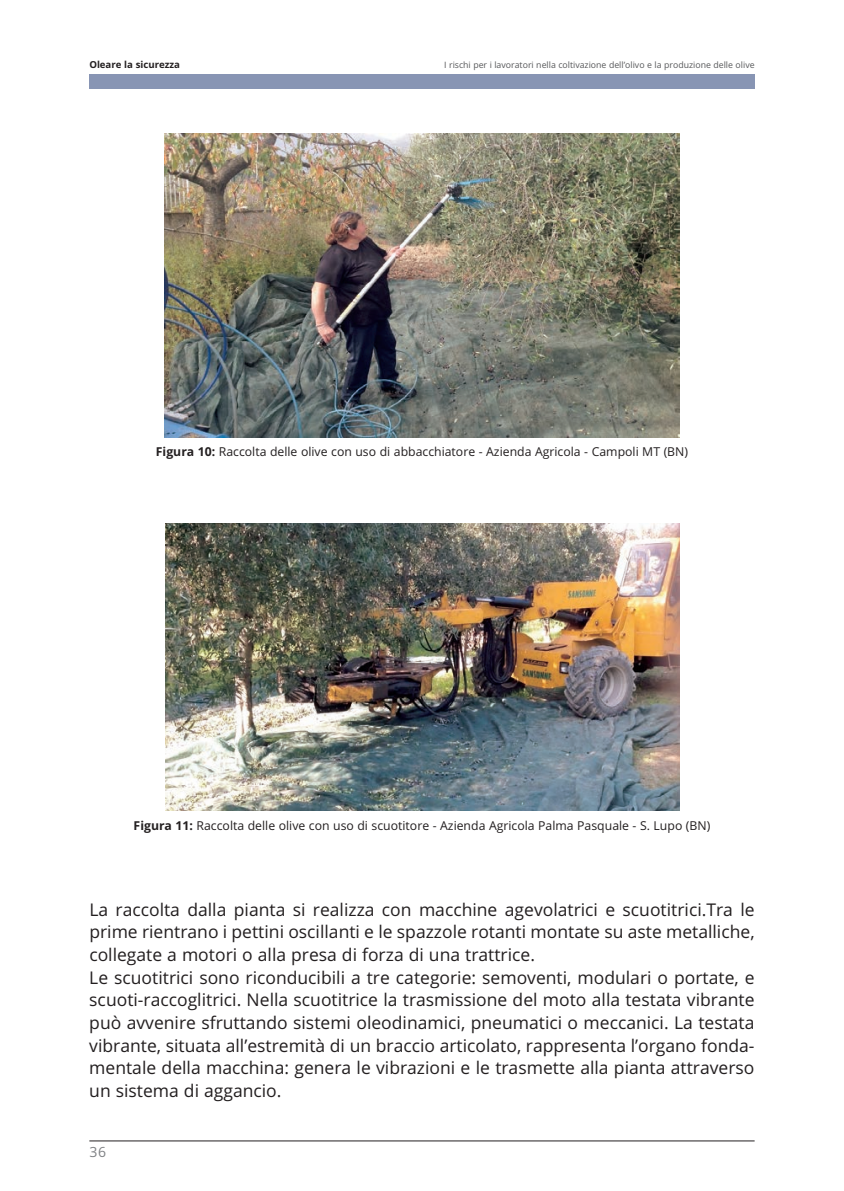
<style>
.page{position:relative;width:844px;height:1191px;background:#fff}
.page>*{position:absolute;margin:0;border:0;box-sizing:border-box;transform-origin:0 0}
.t1{font:17.5px/22.6px "Open Sans";color:#231f20}
.t2{font:14px "Open Sans";color:#808285}
.t3{font:12.25px "Open Sans";color:#231f20}
.t4{font:700 9.62px "Open Sans";color:#231f20}
.t5{font:8.75px "Open Sans";color:#57585a}
.s1{font-weight:700}
</style>
<div class="page">
<hr style="left:89px;top:1140px;width:665px;height:1px;background:#231f20">
<div style="left:89px;top:74px;width:665px;height:15px;background:#8895b4"></div>
<img style="left:164px;top:134px;width:515px;height:303px">
<img style="left:165px;top:524px;width:514px;height:286px">
<p class="t4" style="left:89px;top:59px;width:92px">Oleare la sicurezza</p>
<p class="t5" style="left:444px;top:60px;width:312px">I rischi per i lavoratori nella coltivazione dell’olivo e la produzione delle olive</p>
<p class="t3" style="left:156px;top:444px;width:533px"><span class="s1">Figura 10:</span> Raccolta delle olive con uso di abbacchiatore - Azienda Agricola - Campoli MT (BN)</p>
<p class="t3" style="left:134px;top:818px;width:578px"><span class="s1">Figura 11:</span> Raccolta delle olive con uso di scuotitore - Azienda Agricola Palma Pasquale - S. Lupo (BN)</p>
<p class="t1" style="left:89px;top:898px;width:666px">La raccolta dalla pianta si realizza con macchine agevolatrici e scuotitrici.Tra le prime rientrano i pettini oscillanti e le spazzole rotanti montate su aste metalliche, collegate a motori o alla presa di forza di una trattrice.<br>Le scuotitrici sono riconducibili a tre categorie: semoventi, modulari o portate, e scuoti-raccoglitrici. Nella scuotitrice la trasmissione del moto alla testata vibrante può avvenire sfruttando sistemi oleodinamici, pneumatici o meccanici. La testata vibrante, situata all’estremità di un braccio articolato, rappresenta l’organo fonda&shy;mentale della macchina: genera le vibrazioni e le trasmette alla pianta attraverso un sistema di aggancio.</p>
<p class="t2" style="left:89px;top:1144px;width:18px">36</p>
</div>
